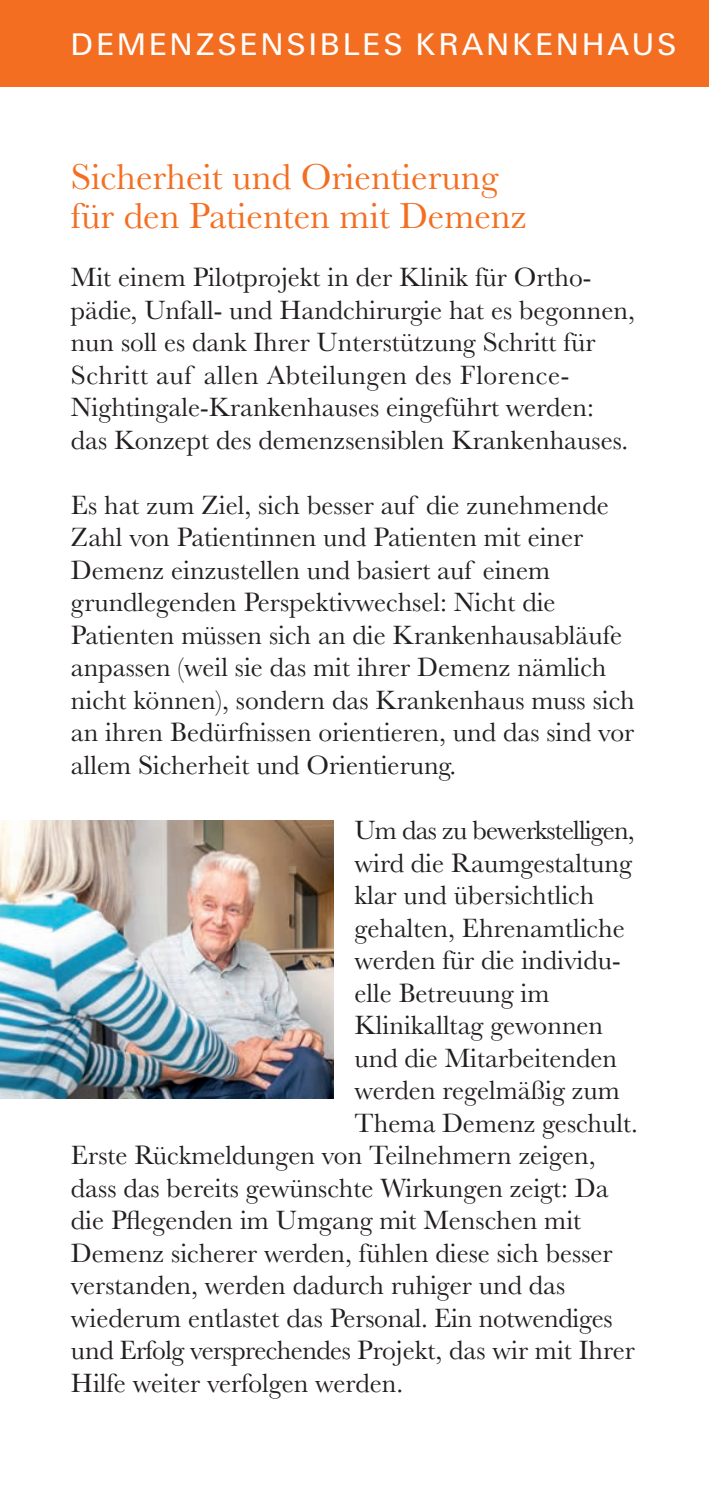
<style>
.page{position:relative;width:709px;height:1491px;background:#fff}
.page>*{position:absolute;margin:0;border:0;box-sizing:border-box;transform-origin:0 0}
.t1{font:37.5px/39.5px "Baskerville";color:#f36e21}
.t2{font:32.5px "Univers U55";letter-spacing:.1em;color:#fff}
.t3{font:27.5px/32.5px "Baskerville";color:#231f20}
.t4{font:27.5px "Baskerville";letter-spacing:-.02em;color:#231f20}
.t5{font:27.5px "Baskerville";letter-spacing:-.03em;color:#231f20}
</style>
<div class="page">
<div style="left:0;top:0;width:709px;height:86px;background:#f36e21"></div>
<img style="left:0;top:821px;width:333px;height:278px">
<p class="t2" style="left:71px;top:24px;width:607px">DEMENZSENSIBLES KRANKENHAUS</p>
<h1 class="t1" style="left:71px;top:157px;width:457px">Sicherheit und Orientierung für den Patienten mit Demenz</h1>
<p class="t3" style="left:71px;top:262px;width:565px">Mit einem Pilotprojekt in der Klinik für Ortho&shy;pädie, Unfall- und Handchirurgie hat es begonnen, nun soll es dank Ihrer Unterstützung Schritt für Schritt auf allen Abteilungen des Florence-Nightingale-Krankenhauses eingeführt werden: das Konzept des demenzsensiblen Krankenhauses.</p>
<p class="t3" style="left:71px;top:489px;width:565px">Es hat zum Ziel, sich besser auf die zunehmende Zahl von Patientinnen und Patienten mit einer Demenz einzustellen und basiert auf einem grundlegenden Perspektivwechsel: Nicht die Patienten müssen sich an die Krankenhausabläufe anpassen (weil sie das mit ihrer Demenz nämlich nicht können), sondern das Krankenhaus muss sich an ihren Bedürfnissen orientieren, und das sind vor allem Sicherheit und Orientierung.</p>
<p class="t5" style="left:354px;top:812px;width:282px">Um das zu bewerkstelligen,</p>
<p class="t3" style="left:354px;top:847px;width:279px">wird die Raumgestaltung</p>
<p class="t3" style="left:354px;top:879px;width:241px">klar und übersichtlich</p>
<p class="t3" style="left:354px;top:912px;width:272px">gehalten, Ehrenamt liche</p>
<p class="t3" style="left:354px;top:944px;width:268px">werden für die individu-</p>
<p class="t3" style="left:354px;top:977px;width:196px">elle Betreuung im</p>
<p class="t3" style="left:354px;top:1009px;width:250px">Klinikalltag gewonnen</p>
<p class="t3" style="left:354px;top:1042px;width:264px">und die Mitarbeitenden</p>
<p class="t3" style="left:354px;top:1074px;width:267px">werden regelmäßig zum</p>
<p class="t3" style="left:354px;top:1107px;width:285px">Thema Demenz geschult.</p>
<p class="t3" style="left:71px;top:1139px;width:526px">Erste Rückmeldungen von Teilnehmern zeigen,</p>
<p class="t3" style="left:71px;top:1172px;width:539px">dass das bereits gewünschte Wirkungen zeigt: Da</p>
<p class="t3" style="left:71px;top:1204px;width:512px">die Pflegenden im Umgang mit Menschen mit</p>
<p class="t3" style="left:71px;top:1237px;width:543px">Demenz sicherer werden, fühlen diese sich besser</p>
<p class="t3" style="left:71px;top:1269px;width:496px">verstanden, werden dadurch ruhiger und das</p>
<p class="t3" style="left:71px;top:1302px;width:543px">wiederum entlastet das Personal. Ein notwendiges</p>
<p class="t4" style="left:71px;top:1333px;width:565px">und Erfolg versprechendes Projekt, das wir mit Ihrer</p>
<p class="t3" style="left:71px;top:1367px;width:334px">Hilfe weiter verfolgen werden.</p>
</div>
